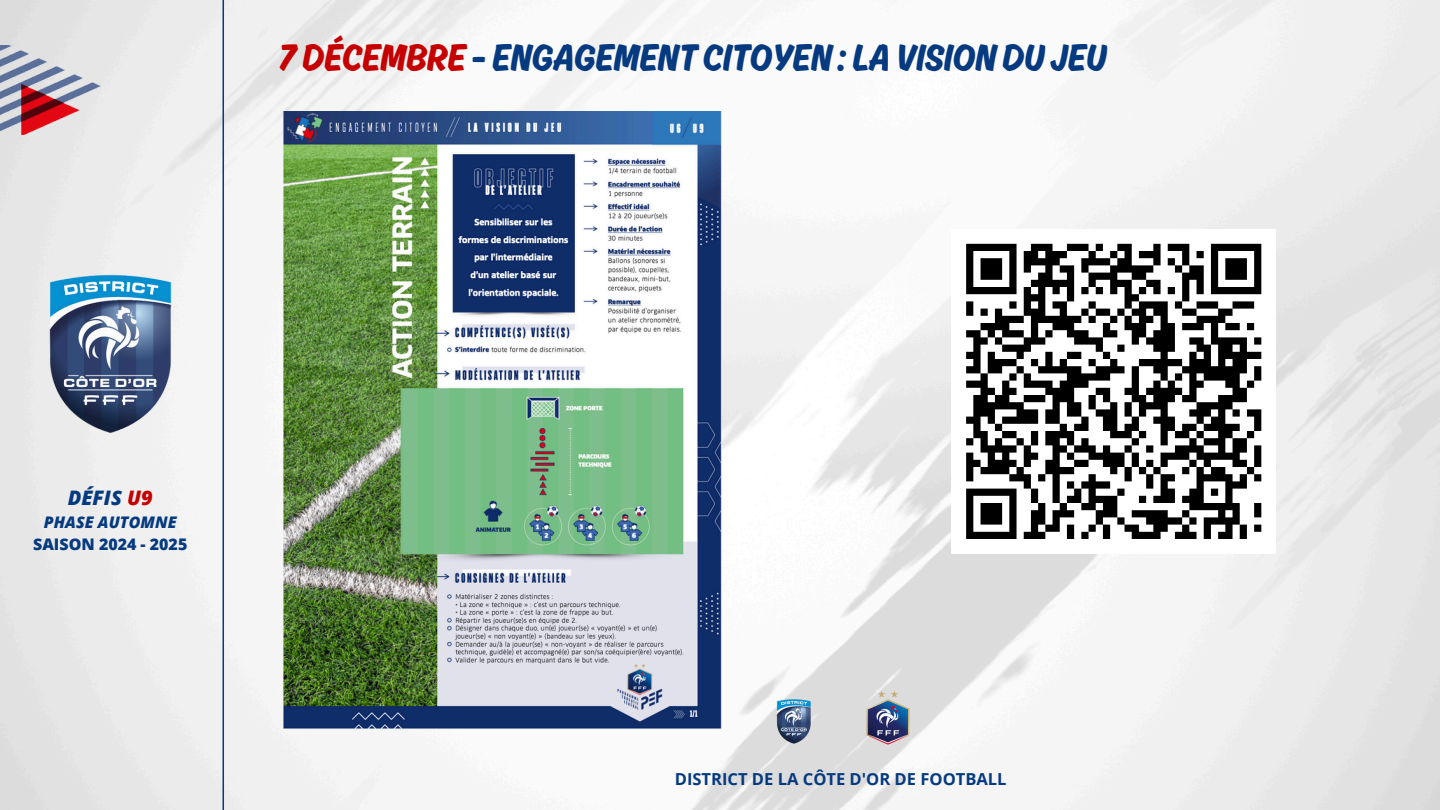
<style>
.page{position:relative;width:1440px;height:810px;background:#fff}
.page>*{position:absolute;margin:0;border:0;box-sizing:border-box;transform-origin:0 0}
.t1{font:40px "Ahkio";color:#063a80}
.t2{font:italic 800 20px "Open Sans";color:#063a80}
.t3{font:700 16.5px "Open Sans";color:#063a80}
.t4{font:800 16px "Open Sans";color:#063a80}
.t5{font:italic 800 16px "Open Sans";color:#063a80}
.s1{color:#c60000}
</style>
<div class="page">
<img style="left:0;top:0;width:1440px;height:810px">
<img style="left:0;top:46px;width:101px;height:88px">
<img style="left:30px;top:190px;width:150px;height:280px">
<hr style="left:223px;top:0;width:1px;height:810px;background:#063a80">
<img style="left:854px;top:685px;width:68px;height:73px">
<img style="left:759px;top:685px;width:70px;height:70px">
<img style="left:284px;top:111px;width:438px;height:618px">
<div style="left:952px;top:229px;width:324px;height:324px;background:#fff"></div>
<svg style="left:966px;top:243px;width:296px;height:296px"></svg>
<p class="t1" style="left:279px;top:34px;width:830px"><span class="s1">7 DÉCEMBRE</span> - ENGAGEMENT CITOYEN : LA VISION DU JEU</p>
<p class="t2" style="left:68px;top:483px;width:87px">DÉFIS <span class="s1">U9</span></p>
<p class="t5" style="left:44px;top:511px;width:134px">PHASE AUTOMNE</p>
<p class="t4" style="left:33px;top:533px;width:156px">SAISON 2024 - 2025</p>
<p class="t3" style="left:675px;top:767px;width:333px">DISTRICT DE LA CÔTE D'OR DE FOOTBALL</p>
</div>
